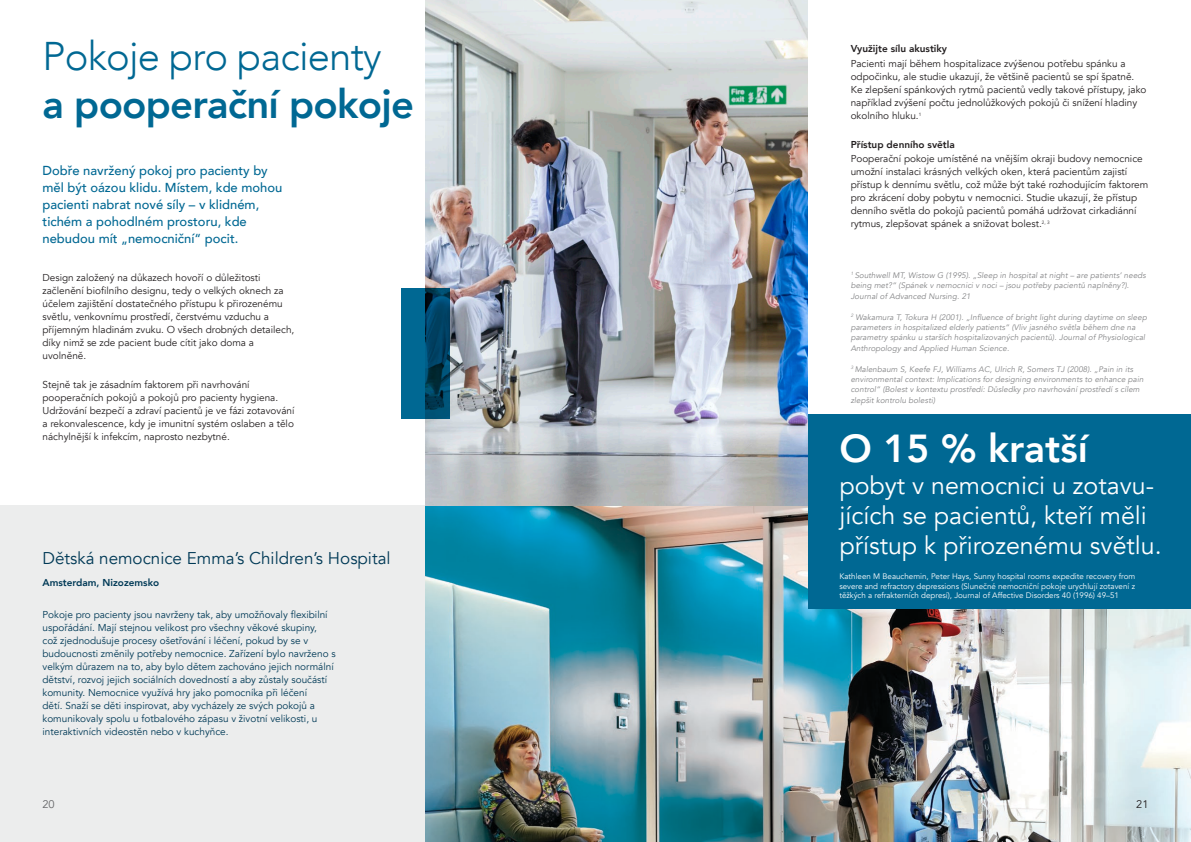
<style>
.page{position:relative;width:1191px;height:842px;background:#fff}
.page>*{position:absolute;margin:0;border:0;box-sizing:border-box;transform-origin:0 0}
.t1{font:300 40px "Avenir";letter-spacing:-.02em;color:#006893}
.t2{font:800 40px "Avenir";letter-spacing:-.02em;color:#006893}
.t3{font:800 39px "Avenir";color:#fff}
.t4{font:25px/30px "Avenir";color:#fff}
.t5{font:17px "Avenir";color:#003956}
.t6{font:500 13px/16.9px "Avenir";color:#006893}
.t7{font:11px "Avenir";color:#636466}
.t8{font:11px "Avenir";color:#231f20}
.t9{font:10px/13px "Avenir";color:#231f20}
.t10{font:10px/13px "Avenir";color:#003956}
.t11{font:800 10px "Avenir";color:#231f20}
.t12{font:800 10px "Avenir";color:#003956}
.t13{font:italic 8px/10.4px "Avenir";letter-spacing:.01em;color:#636466}
.t14{font:8px/9.6px "Avenir";color:#fff;text-align:justify}
</style>
<div class="page">
<div style="left:0;top:505px;width:425px;height:337px;background:#eceded"></div>
<img style="left:425px;top:505px;width:766px;height:337px">
<img style="left:425px;top:0;width:383px;height:505px">
<div style="left:808px;top:414px;width:383px;height:195px;background:#006893"></div>
<svg style="left:401px;top:288px;width:49px;height:130px;background:#005378"></svg>
<h1 class="t1" style="left:43px;top:33px;width:341px">Pokoje pro pacienty</h1>
<h1 class="t2" style="left:43px;top:73px;width:373px">a pooperační pokoje</h1>
<h3 class="t6" style="left:43px;top:161px;width:241px">Dobře navržený pokoj pro pacienty by měl být oázou klidu. Místem, kde mohou pacienti nabrat nové síly – v klidném, tichém a pohodlném prostoru, kde nebudou mít „nemocniční“ pocit.</h3>
<p class="t9" style="left:43px;top:272px;width:253px">Design založený na důkazech hovoří o důležitosti začlenění biofilního designu, tedy o velkých oknech za účelem zajištění dostatečného přístupu k přirozenému světlu, venkovnímu prostředí, čerstvému vzduchu a příjemným hladinám zvuku. O všech drobných detailech, díky nimž se zde pacient bude cítit jako doma a uvolněně.</p>
<p class="t9" style="left:43px;top:378px;width:253px">Stejně tak je zásadním faktorem při navrhování pooperačních pokojů a pokojů pro pacienty hygiena.<br>Udržování bezpečí a zdraví pacientů je ve fázi zotavování a rekonvalescence, kdy je imunitní systém oslaben a tělo náchylnější k infekcím, naprosto nezbytné.</p>
<h3 class="t5" style="left:43px;top:548px;width:349px">Dětská nemocnice Emma’s Children’s Hospital</h3>
<p class="t12" style="left:43px;top:575px;width:118px">Amsterdam, Nizozemsko</p>
<p class="t10" style="left:43px;top:608px;width:295px">Pokoje pro pacienty jsou navrženy tak, aby umožňovaly flexibilní uspořádání. Mají stejnou velikost pro všechny věkové skupiny,<br>což zjednodušuje procesy ošetřování i léčení, pokud by se v budoucnosti změnily potřeby nemocnice. Zařízení bylo navrženo s velkým důrazem na to, aby bylo dětem zachováno jejich normální dětství, rozvoj jejich sociálních dovedností a aby zůstaly součástí komunity. Nemocnice využívá hry jako pomocníka při léčení<br>dětí. Snaží se děti inspirovat, aby vycházely ze svých pokojů a komunikovaly spolu u fotbalového zápasu v životní velikosti, u interaktivních videostěn nebo v kuchyňce.</p>
<p class="t11" style="left:850px;top:41px;width:98px">Využijte sílu akustiky</p>
<p class="t9" style="left:850px;top:57px;width:297px">Pacienti mají během hospitalizace zvýšenou potřebu spánku a odpočinku, ale studie ukazují, že většině pacientů se spí špatně.<br>Ke zlepšení spánkových rytmů pacientů vedly takové přístupy, jako například zvýšení počtu jednolůžkových pokojů či snížení hladiny okolního hluku.<sup>1</sup></p>
<p class="t11" style="left:850px;top:136px;width:106px">Přístup denního světla</p>
<p class="t9" style="left:850px;top:152px;width:299px">Pooperační pokoje umístěné na vnějším okraji budovy nemocnice umožní instalaci krásných velkých oken, která pacientům zajistí přístup k dennímu světlu, což může být také rozhodujícím faktorem pro zkrácení doby pobytu v nemocnici. Studie ukazují, že přístup denního světla do pokojů pacientů pomáhá udržovat cirkadiánní rytmus, zlepšovat spánek a snižovat bolest.<sup>2,</sup> <sup>3</sup></p>
<p class="t13" style="left:850px;top:270px;width:297px"><sup>1</sup> Southwell MT, Wistow G (1995). „Sleep in hospital at night – are patients’ needs being met?“ (Spánek v nemocnici v noci – jsou potřeby pacientů naplněny?).<br>Journal of Advanced Nursing. 21</p>
<p class="t13" style="left:850px;top:312px;width:298px"><sup>2</sup> Wakamura T, Tokura H (2001). „Influence of bright light during daytime on sleep parameters in hospitalized elderly patients“ (Vliv jasného světla během dne na parametry spánku u starších hospitalizovaných pacientů). Journal of Physiological Anthropology and Applied Human Science.</p>
<p class="t13" style="left:850px;top:364px;width:294px"><sup>3</sup> Malenbaum S, Keefe FJ, Williams AC, Ulrich R, Somers TJ (2008). „Pain in its environmental context: Implications for designing environments to enhance pain control“ (Bolest v kontextu prostředí: Důsledky pro navrhování prostředí s cílem zlepšit kontrolu bolesti)</p>
<h2 class="t3" style="left:839px;top:418px;width:250px">O 15 % kratší</h2>
<h3 class="t4" style="left:839px;top:471px;width:324px">pobyt v nemocnici u zotavu&shy;jících se pacientů, kteří měli přístup k přirozenému světlu.</h3>
<p class="t14" style="left:839px;top:572px;width:297px">Kathleen M Beauchemin, Peter Hays, Sunny hospital rooms expedite recovery from severe and refractory depressions (Slunečné nemocniční pokoje urychlují zotavení z těžkých a refrakterních depresí), Journal of Affective Disorders 40 (1996) 49–51</p>
<p class="t7" style="left:43px;top:797px;width:14px">20</p>
<p class="t8" style="left:1136px;top:797px;width:14px">21</p>
</div>
